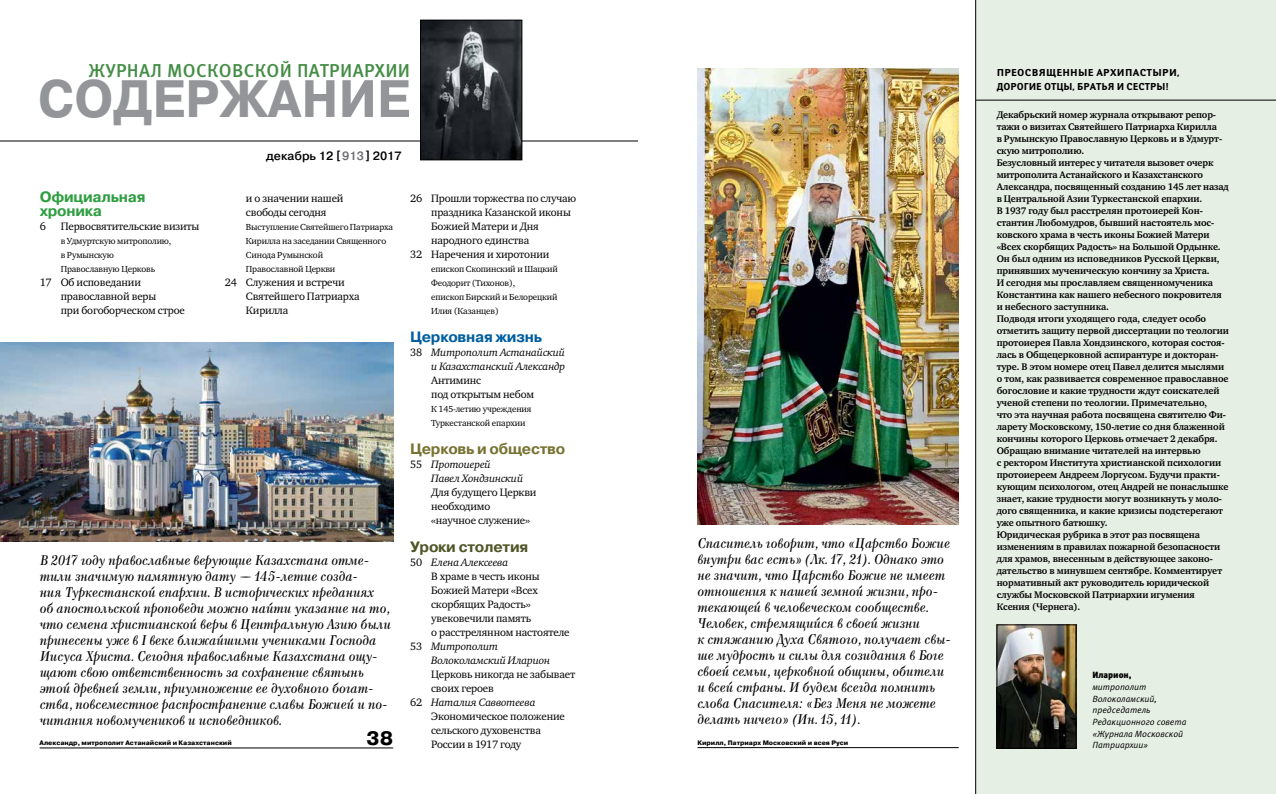
<style>
.page{position:relative;width:1276px;height:794px;background:#fff}
.page>*{position:absolute;margin:0;border:0;box-sizing:border-box;transform-origin:0 0}
.t1{font:700 52.5px "Pragmatica";letter-spacing:.005em;color:#939598;scale:.93 1}
.t2{font:800 19.5px "Pragmatica";color:#000}
.t3{font:500 18.7px "Meta Pro";letter-spacing:.02em;color:#448d46}
.t4{font:700 15px/14px "Pragmatica";letter-spacing:-.015em;color:#2f9e41}
.t5{font:700 15px "Pragmatica";letter-spacing:-.015em;color:#777332}
.t6{font:700 15px "Pragmatica";letter-spacing:-.015em;color:#005ea1}
.t7{font:700 15px "Pragmatica";letter-spacing:-.015em;color:#505628}
.t8{font:italic 14px/16px "Kuzanyan";letter-spacing:-.005em;color:#000}
.t9{font:500 12px "Pragmatica";color:#000}
.t10{font:11px/14px "Charter ITC";letter-spacing:-.015em;color:#000}
.t11{font:italic 11px/14px "Charter ITC";letter-spacing:-.015em;color:#000;text-align:right}
.t12{font:700 10px/14px "Yanus";letter-spacing:.025em;color:#000}
.t13{font:700 9.8px/12px "Charter ITC";letter-spacing:-.01em;color:#000}
.t14{font:9px/14px "Charter ITC";letter-spacing:-.015em;color:#000}
.t15{font:italic 9px/11.7px "Meta Pro";letter-spacing:-.005em;color:#000}
.t16{font:900 9px "Meta Pro";letter-spacing:-.005em;color:#000}
.t17{font:800 6.5px "Pragmatica";color:#000}
.s1{color:#6d6e71}
.s2{font-style:normal}
</style>
<div class="page">
<div style="left:975px;top:0;width:301px;height:794px;background:#e5efe3"></div>
<hr style="left:0;top:141px;width:638px;height:1px;background:#000">
<hr style="left:976px;top:100px;width:300px;height:1px;background:#000">
<img style="left:422px;top:22px;width:98px;height:136px">
<div style="left:420px;top:20px;width:102px;height:140px;border:1px solid #000"></div>
<img style="left:998px;top:626px;width:76px;height:120px">
<div style="left:996px;top:624px;width:80px;height:124px;border:1px solid #000"></div>
<img style="left:697px;top:68px;width:261px;height:456px">
<img style="left:0;top:342px;width:393px;height:199px">
<hr style="left:697px;top:747px;width:261px;height:1px;background:#000">
<hr style="left:40px;top:747px;width:353px;height:1px;background:#000">
<h3 class="t3" style="left:89px;top:59px;width:323px">ЖУРНАЛ МОСКОВСКОЙ ПАТРИАРХИИ</h3>
<h1 class="t1" style="left:38px;top:65px;width:401px">СОДЕРЖАНИЕ</h1>
<p class="t9" style="left:266px;top:148px;width:137px">декабрь 12 [<span class="s1">913</span>] 2017</p>
<h3 class="t4" style="left:40px;top:190px;width:107px">Официальная хроника</h3>
<p class="t10" style="left:40px;top:219px;width:8px">6</p>
<p class="t10" style="left:61px;top:219px;width:140px">Первосвятительские визиты</p>
<p class="t14" style="left:61px;top:234px;width:112px">в Удмуртскую митрополию, в Румынскую<br>Православную Церковь</p>
<p class="t10" style="left:61px;top:275px;width:126px;text-indent:-21px">17 Об исповедании православной веры<br>при богоборческом строе</p>
<p class="t10" style="left:246px;top:191px;width:99px">и о значении нашей свободы сегодня</p>
<p class="t14" style="left:246px;top:220px;width:149px">Выступление Святейшего Патриарха<br>Кирилла на заседании Священного<br>Синода Румынской<br>Православной Церкви</p>
<p class="t10" style="left:246px;top:275px;width:115px;text-indent:-21px">24 Служения и встречи<br>Святейшего Патриарха<br>Кирилла</p>
<p class="t10" style="left:410px;top:191px;width:168px">26 Прошли торжества по случаю</p>
<p class="t10" style="left:431px;top:205px;width:141px">праздника Казанской иконы</p>
<p class="t10" style="left:431px;top:219px;width:109px">Божией Матери и Дня</p>
<p class="t10" style="left:431px;top:233px;width:100px">народного единства</p>
<p class="t10" style="left:410px;top:247px;width:141px">32 Наречения и хиротонии</p>
<p class="t14" style="left:431px;top:262px;width:128px">епископ Скопинский и Шацкий<br>Феодорит (Тихонов),<br>епископ Бирский и Белорецкий<br>Илия (Казанцев)</p>
<h3 class="t6" style="left:410px;top:327px;width:133px">Церковная жизнь</h3>
<p class="t11" style="left:410px;top:345px;width:156px"><span class="s2">38</span> Митрополит Астанайский и Казахстанский Александр</p>
<p class="t10" style="left:431px;top:373px;width:105px">Антиминс<br>под открытым небом</p>
<p class="t14" style="left:431px;top:402px;width:102px">К 145-летию учреждения<br>Туркестанской епархии</p>
<h3 class="t5" style="left:410px;top:439px;width:157px">Церковь и общество</h3>
<p class="t11" style="left:431px;top:457px;width:93px;text-align:left;text-indent:-21px"><span class="s2">55</span> Протоиерей<br>Павел Хондзинский</p>
<p class="t10" style="left:431px;top:485px;width:107px">Для будущего Церкви необходимо «научное служение»</p>
<h3 class="t7" style="left:410px;top:537px;width:120px">Уроки столетия</h3>
<p class="t11" style="left:410px;top:555px;width:100px"><span class="s2">50</span> Елена Алексеева</p>
<p class="t10" style="left:431px;top:569px;width:110px">В храме в честь иконы</p>
<p class="t10" style="left:431px;top:583px;width:108px">Божией Матери «Всех</p>
<p class="t10" style="left:431px;top:597px;width:101px">скорбящих Радость»</p>
<p class="t10" style="left:431px;top:611px;width:101px">увековечили память</p>
<p class="t10" style="left:431px;top:625px;width:140px">о расстрелянном настоятеле</p>
<p class="t11" style="left:410px;top:639px;width:89px"><span class="s2">53</span> Митрополит</p>
<p class="t11" style="left:431px;top:653px;width:120px">Волоколамский Иларион</p>
<p class="t10" style="left:431px;top:667px;width:146px">Церковь никогда не забывает</p>
<p class="t10" style="left:431px;top:681px;width:64px">своих героев</p>
<p class="t11" style="left:410px;top:695px;width:127px"><span class="s2">62</span> Наталия Саввотеева</p>
<p class="t10" style="left:431px;top:709px;width:135px">Экономическое положение</p>
<p class="t10" style="left:431px;top:723px;width:111px">сельского духовенства</p>
<p class="t10" style="left:431px;top:737px;width:92px">России в 1917 году</p>
<p class="t8" style="left:697px;top:535px;width:255px">Спаситель говорит, что «Царство Божие внутри вас есть» (Лк. 17, 21). Однако это не значит, что Царство Божие не имеет отношения к нашей земной жизни, про&shy;текающей в человеческом сообществе.<br>Человек, стремящийся в своей жизни<br>к стяжанию Духа Святого, получает свы&shy;ше мудрость и силы для созидания в Боге своей семьи, церковной общины, обители и всей страны. И будем всегда помнить слова Спасителя: «Без Меня не можете делать ничего» (Ин. 15, 11).</p>
<p class="t8" style="left:40px;top:552px;width:353px">В 2017 году православные верующие Казахстана отме&shy;тили значимую памятную дату — 145-летие созда-<br>ния Туркестанской епархии. В исторических преданиях об апостольской проповеди можно найти указание на то, что семена христианской веры в Центральную Азию были принесены уже в I веке ближайшими учениками Господа Иисуса Христа. Сегодня православные Казахстана ощу&shy;щают свою ответственность за сохранение святынь этой древней земли, приумножение ее духовного богат&shy;ства, повсеместное распространение славы Божией и по&shy;читания новомучеников и исповедников.</p>
<p class="t17" style="left:40px;top:738px;width:194px">Александр, митрополит Астанайский и Казахстанский</p>
<h2 class="t2" style="left:366px;top:725px;width:28px">38</h2>
<p class="t17" style="left:697px;top:738px;width:152px">Кирилл, Патриарх Московский и всея Руси</p>
<p class="t12" style="left:996px;top:66px;width:184px">ПРЕОСВЯЩЕННЫЕ АРХИПАСТЫРИ,<br>ДОРОГИЕ ОТЦЫ, БРАТЬЯ И СЕСТРЫ!</p>
<p class="t13" style="left:996px;top:109px;width:234px">Декабрьский номер журнала открывают репор&shy;тажи о визитах Святейшего Патриарха Кирилла<br>в Румынскую Православную Церковь и в Удмурт&shy;скую митрополию.<br>Безусловный интерес у читателя вызовет очерк митрополита Астанайского и Казахстанского Александра, посвященный созданию 145 лет назад в Центральной Азии Туркестанской епархии.<br>В 1937 году был расстрелян протоиерей Кон&shy;стантин Любомудров, бывший настоятель мос&shy;ковского храма в честь иконы Божией Матери «Всех скорбящих Радость» на Большой Ордынке.<br>Он был одним из исповедников Русской Церкви, принявших мученическую кончину за Христа.<br>И сегодня мы прославляем cвященномученика Константина как нашего небесного покровителя и небесного заступника.<br>Подводя итоги уходящего года, следует особо отметить защиту первой диссертации по теологии протоиерея Павла Хондзинского, которая состоя&shy;лась в Общецерковной аспирантуре и докторан&shy;туре. В этом номере отец Павел делится мыслями о том, как развивается современное православное богословие и какие трудности ждут соискателей ученой степени по теологии. Примечательно,<br>что эта научная работа посвящена святителю Фи&shy;ларету Московскому, 150-летие со дня блаженной кончины которого Церковь отмечает 2 декабря.<br>Обращаю внимание читателей на интервью<br>с ректором Института христианской психологии протоиереем Андреем Лоргусом. Будучи практи&shy;кующим психологом, отец Андрей не понаслышке знает, какие трудности могут возникнуть у моло&shy;дого священника, и какие кризисы подстерегают уже опытного батюшку.<br>Юридическая рубрика в этот раз посвящена изменениям в правилах пожарной безопасности для храмов, внесенным в действующее законо&shy;дательство в минувшем сентябре. Комментирует нормативный акт руководитель юридической службы Московской Патриархии игумения Ксения (Чернега).</p>
<p class="t16" style="left:1092px;top:669px;width:41px">Иларион,</p>
<p class="t15" style="left:1092px;top:681px;width:96px">митрополит<br>Волоколамский, председатель<br>Редакционного совета «Журнала Московской<br>Патриархии»</p>
</div>
